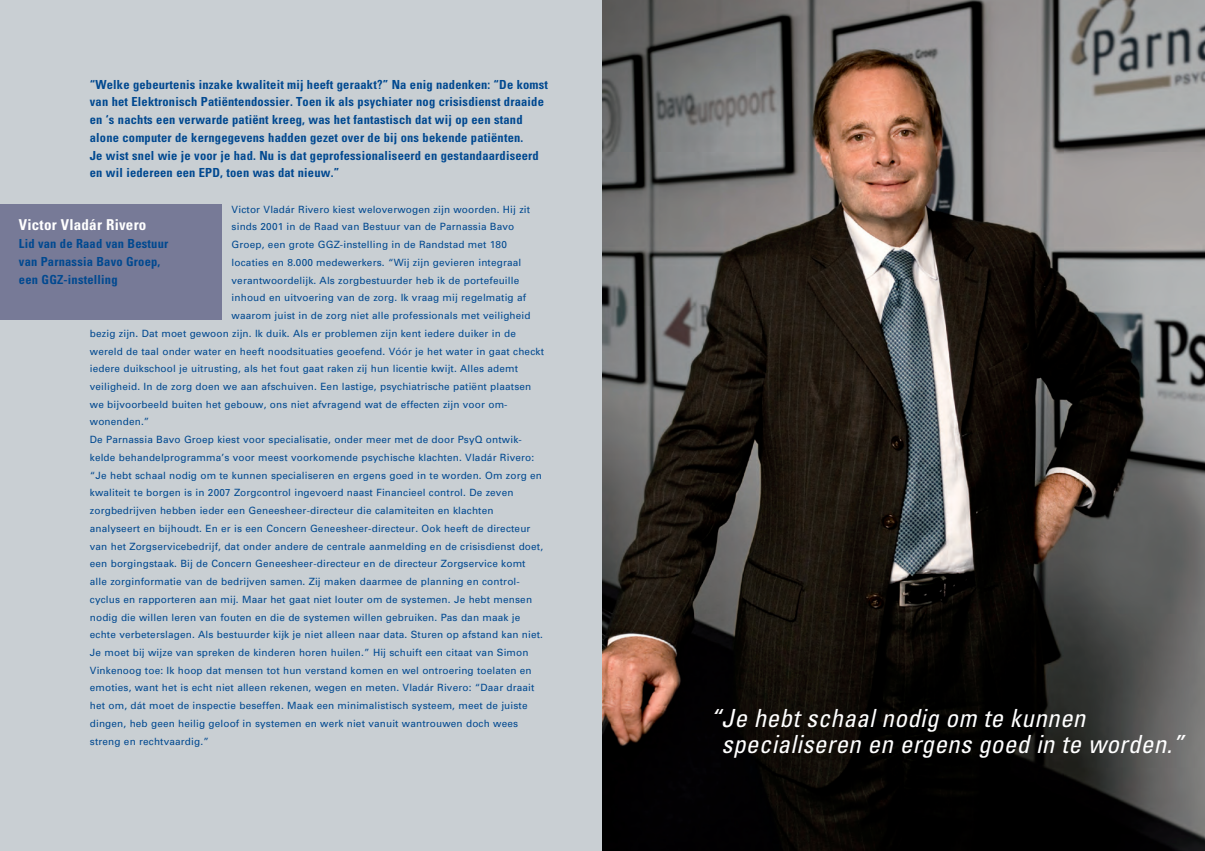
<style>
.page{position:relative;width:1205px;height:851px;background:#fff}
.page>*{position:absolute;margin:0;border:0;box-sizing:border-box;transform-origin:0 0}
.Normaal{font:italic condensed 25px "Univers";letter-spacing:.015em;color:#fff}
.Normaal-2{font:700 condensed 15px "Univers";letter-spacing:.015em;color:#fff}
.Normaal-3{font:700 condensed 12.5px/17.8px "Univers";letter-spacing:.015em;color:#014990}
.Normaal-4{font:10px/17.8px "Univers";letter-spacing:.015em;color:#014990}
</style>
<div class="page">
<div style="left:0;top:0;width:602px;height:850px;background:#c9cfd3"></div>
<div style="left:0;top:204px;width:221px;height:115px;background:#777a97"></div>
<img style="left:602px;top:0;width:603px;height:850px">
<p class="Normaal-3" style="left:90px;top:75px;width:460px">“Welke gebeurtenis inzake kwaliteit mij heeft geraakt?” Na enig nadenken: “De komst van het Elektronisch Patiëntendossier. Toen ik als psychiater nog crisisdienst draaide en ‘s nachts een verwarde patiënt kreeg, was het fantastisch dat wij op een stand</p>
<p class="Normaal-3" style="left:90px;top:128px;width:435px">alone computer de kerngegevens hadden gezet over de bij ons bekende patiënten.</p>
<p class="Normaal-3" style="left:90px;top:146px;width:450px">Je wist snel wie je voor je had. Nu is dat geprofessionaliseerd en gestandaardiseerd</p>
<p class="Normaal-3" style="left:90px;top:164px;width:251px">en wil iedereen een EPD, toen was dat nieuw.”</p>
<p class="Normaal-4" style="left:232px;top:200px;width:300px">Victor Vladár Rivero kiest weloverwogen zijn woorden. Hij zit sinds 2001 in de Raad van Bestuur van de Parnassia Bavo</p>
<p class="Normaal-4" style="left:232px;top:235px;width:277px">Groep, een grote GGZ-instelling in de Randstad met 180</p>
<p class="Normaal-4" style="left:232px;top:253px;width:291px">locaties en 8.000 medewerkers. “Wij zijn gevieren integraal</p>
<p class="Normaal-4" style="left:232px;top:271px;width:296px">verantwoordelijk. Als zorgbestuurder heb ik de portefeuille inhoud en uitvoering van de zorg. Ik vraag mij regelmatig af</p>
<p class="Normaal-4" style="left:90px;top:306px;width:442px;text-indent:142px">waarom juist in de zorg niet alle professionals met veiligheid bezig zijn. Dat moet gewoon zijn. Ik duik. Als er problemen zijn kent iedere duiker in de</p>
<p class="Normaal-4" style="left:90px;top:342px;width:456px">wereld de taal onder water en heeft noodsituaties geoefend. Vóór je het water in gaat checkt iedere duikschool je uitrusting, als het fout gaat raken zij hun licentie kwijt. Alles ademt</p>
<p class="Normaal-4" style="left:90px;top:377px;width:443px">veiligheid. In de zorg doen we aan afschuiven. Een lastige, psychiatrische patiënt plaatsen</p>
<p class="Normaal-4" style="left:90px;top:395px;width:419px">we bijvoorbeeld buiten het gebouw, ons niet afvragend wat de effecten zijn voor om-</p>
<p class="Normaal-4" style="left:90px;top:413px;width:61px">wonenden.”</p>
<p class="Normaal-4" style="left:90px;top:430px;width:433px">De Parnassia Bavo Groep kiest voor specialisatie, onder meer met de door PsyQ ontwik-</p>
<p class="Normaal-4" style="left:90px;top:448px;width:446px">kelde behandelprogramma’s voor meest voorkomende psychische klachten. Vladár Rivero:</p>
<p class="Normaal-4" style="left:90px;top:466px;width:454px">“Je hebt schaal nodig om te kunnen specialiseren en ergens goed in te worden. Om zorg en kwaliteit te borgen is in 2007 Zorgcontrol ingevoerd naast Financieel control. De zeven</p>
<p class="Normaal-4" style="left:90px;top:501px;width:405px">zorgbedrijven hebben ieder een Geneesheer-directeur die calamiteiten en klachten</p>
<p class="Normaal-4" style="left:90px;top:519px;width:442px">analyseert en bijhoudt. En er is een Concern Geneesheer-directeur. Ook heeft de directeur</p>
<p class="Normaal-4" style="left:90px;top:537px;width:455px">van het Zorgservicebedrijf, dat onder andere de centrale aanmelding en de crisisdienst doet, een borgingstaak. Bij de Concern Geneesheer-directeur en de directeur Zorgservice komt</p>
<p class="Normaal-4" style="left:90px;top:572px;width:431px">alle zorginformatie van de bedrijven samen. Zij maken daarmee de planning en control-</p>
<p class="Normaal-4" style="left:90px;top:590px;width:444px">cyclus en rapporteren aan mij. Maar het gaat niet louter om de systemen. Je hebt mensen nodig die willen leren van fouten en die de systemen willen gebruiken. Pas dan maak je</p>
<p class="Normaal-4" style="left:90px;top:625px;width:455px">echte verbeterslagen. Als bestuurder kijk je niet alleen naar data. Sturen op afstand kan niet.<br>Je moet bij wijze van spreken de kinderen horen huilen.” Hij schuift een citaat van Simon Vinkenoog toe: Ik hoop dat mensen tot hun verstand komen en wel ontroering toelaten en emoties, want het is echt niet alleen rekenen, wegen en meten. Vladár Rivero: “Daar draait</p>
<p class="Normaal-4" style="left:90px;top:696px;width:439px">het om, dát moet de inspectie beseffen. Maak een minimalistisch systeem, meet de juiste</p>
<p class="Normaal-4" style="left:90px;top:714px;width:430px">dingen, heb geen heilig geloof in systemen en werk niet vanuit wantrouwen doch wees</p>
<p class="Normaal-4" style="left:90px;top:732px;width:121px">streng en rechtvaardig.”</p>
<p class="Normaal-2" style="left:19px;top:216px;width:129px">Victor Vladár Rivero</p>
<p class="Normaal-3" style="left:19px;top:235px;width:151px">Lid van de Raad van Bestuur</p>
<p class="Normaal-3" style="left:19px;top:252px;width:143px">van Parnassia Bavo Groep,</p>
<p class="Normaal-3" style="left:19px;top:270px;width:100px">een GGZ-instelling</p>
<p class="Normaal" style="left:710px;top:702px;width:377px">“Je hebt schaal nodig om te kunnen</p>
<p class="Normaal" style="left:721px;top:728px;width:463px">specialiseren en ergens goed in te worden.”</p>
</div>
